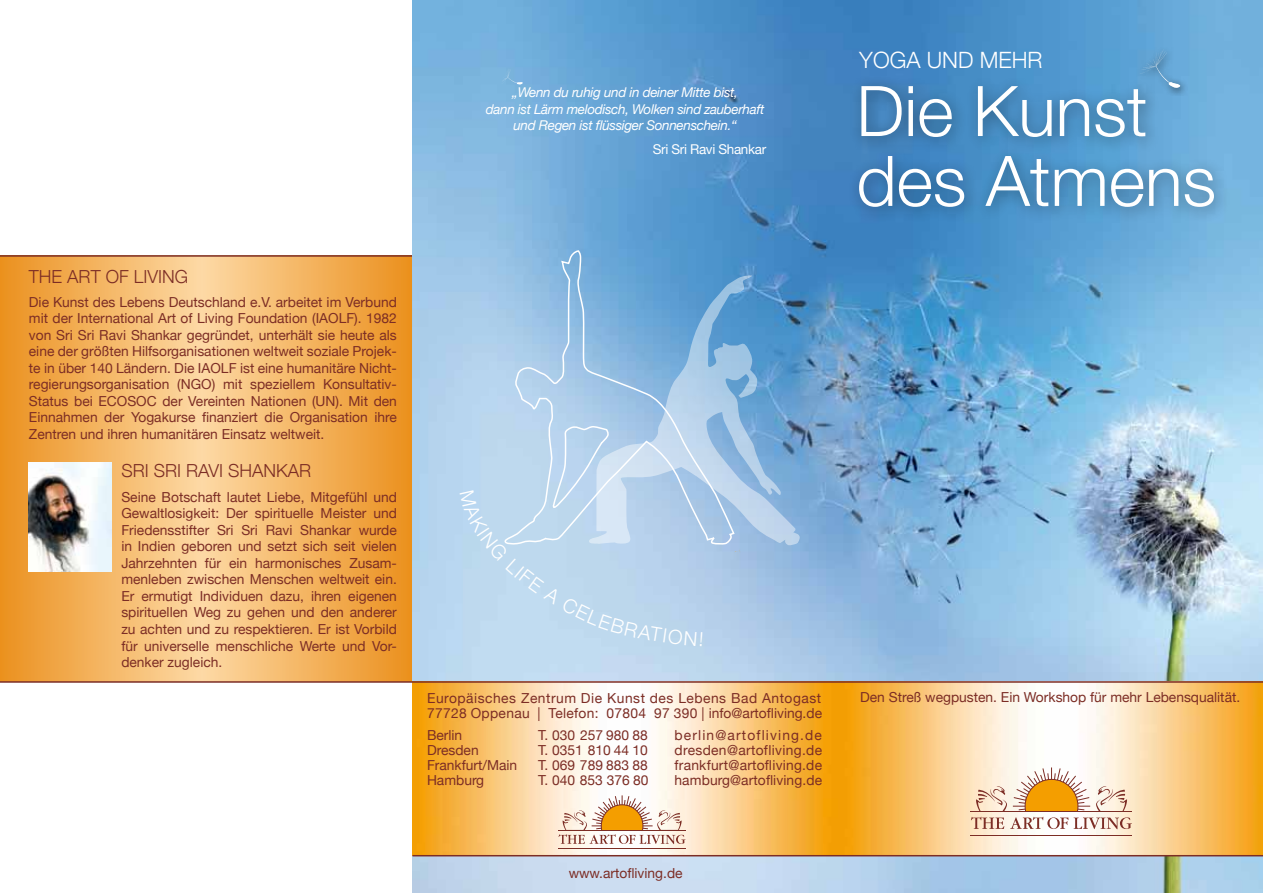
<style>
.page{position:relative;width:1263px;height:893px;background:#fff}
.page>*{position:absolute;margin:0;border:0;box-sizing:border-box;transform-origin:0 0}
.t1{font:300 69.9px/69.9px "Helvetica Neue";color:#fff}
.t2{font:300 22.5px "Helvetica Neue";color:#fff}
.t3{font:300 18px "Helvetica Neue";color:#7c2d25}
.t4{font:13.8px/16.5px "Helvetica Neue";color:#7c2d25;text-align:justify}
.t5{font:13.8px/15px "Helvetica Neue";letter-spacing:.04em;color:#7c2d25}
.t6{font:13.8px "Helvetica Neue";letter-spacing:.02em;color:#7c2d25}
.t7{font:13.8px "Helvetica Neue";letter-spacing:.025em;color:#7c2d25}
.t8{font:13.8px "Helvetica Neue";letter-spacing:.085em;color:#7c2d25}
.t9{font:italic 13.5px/16.5px "Helvetica Neue";letter-spacing:-.025em;color:#fff;text-align:center}
.t10{font:13.5px "Helvetica Neue";letter-spacing:-.025em;color:#fff}
</style>
<div class="page">
<img style="left:0;top:257px;width:412px;height:424px">
<hr style="left:0;top:255px;width:444px;height:2px;background:#7c2d25">
<img style="left:412px;top:0;width:851px;height:893px">
<img style="left:412px;top:683px;width:851px;height:172px">
<hr style="left:971px;top:834px;width:161px;height:1px;background:#7c2d25">
<svg style="left:971px;top:767px;width:161px;height:62px"></svg>
<hr style="left:971px;top:811px;width:161px;height:1px;background:#7c2d25">
<div style="left:847px;top:74px;width:382px;height:149px;background:#000;opacity:.4"></div>
<div style="left:1133px;top:43px;width:54px;height:52px;background:#000;opacity:.75"></div>
<svg style="left:1140px;top:49px;width:43px;height:40px;background:#67a5d2"></svg>
<svg style="left:735px;top:275px;width:66px;height:271px;background:#74a7d4"></svg>
<svg style="left:735px;top:548px;width:6px;height:5px"></svg>
<hr style="left:558px;top:848px;width:128px;height:1px;background:#7c2d25">
<svg style="left:559px;top:795px;width:126px;height:49px"></svg>
<hr style="left:558px;top:830px;width:128px;height:1px;background:#7c2d25">
<svg style="left:504px;top:249px;width:231px;height:297px;background:#8fbbe0"></svg>
<img style="left:29px;top:462px;width:82px;height:109px">
<hr style="left:0;top:681px;width:1263px;height:2px;background:#7c2d25">
<hr style="left:412px;top:855px;width:851px;height:1px;background:#7c2d25">
<svg style="left:501px;top:68px;width:23px;height:17px"></svg>
<svg style="left:460px;top:425px;width:242px;height:221px;background:#bdd7ed"></svg>
<p class="t9" style="left:486px;top:84px;width:280px">„Wenn du ruhig und in deiner Mitte bist,<br>dann ist Lärm melodisch, Wolken sind zauberhaft und Regen ist flüssiger Sonnenschein.“</p>
<p class="t10" style="left:653px;top:141px;width:115px">Sri Sri Ravi Shankar</p>
<h3 class="t3" style="left:29px;top:265px;width:161px">THE ART OF LIVING</h3>
<p class="t4" style="left:29px;top:293px;width:369px">Die Kunst des Lebens Deutschland e.V. arbeitet im Verbund mit der International Art of Living Foundation (IAOLF). 1982 von Sri Sri Ravi Shankar gegründet, unterhält sie heute als eine der größten Hilfsorganisationen weltweit soziale Projek&shy;te in über 140 Ländern. Die IAOLF ist eine humanitäre Nicht&shy;regierungsorganisation (NGO) mit speziellem Konsultativ-Status bei ECOSOC der Vereinten Nationen (UN). Mit den Einnahmen der Yogakurse finanziert die Organisation ihre Zentren und ihren humanitären Einsatz weltweit.</p>
<h3 class="t3" style="left:121px;top:459px;width:191px">SRI SRI RAVI SHANKAR</h3>
<p class="t4" style="left:121px;top:489px;width:277px">Seine Botschaft lautet Liebe, Mitgefühl und Gewaltlosigkeit: Der spirituelle Meister und Friedensstifter Sri Sri Ravi Shankar wurde in Indien geboren und setzt sich seit vielen Jahrzehnten für ein harmonisches Zusam&shy;menleben zwischen Menschen weltweit ein.<br>Er ermutigt Individuen dazu, ihren eigenen spirituellen Weg zu gehen und den anderer zu achten und zu respektieren. Er ist Vorbild für universelle menschliche Werte und Vor&shy;denker zugleich.</p>
<p class="t5" style="left:427px;top:691px;width:396px">Europäisches Zentrum Die Kunst des Lebens Bad Antogast<br>77728 Oppenau | Telefon: 07804 97 390 | info@artofliving.de</p>
<p class="t4" style="left:427px;top:726px;width:37px">Berlin</p>
<p class="t4" style="left:538px;top:726px;width:111px">T. 030 257 980 88</p>
<p class="t8" style="left:674px;top:727px;width:149px">berlin@artofliving.de</p>
<p class="t4" style="left:427px;top:741px;width:53px">Dresden</p>
<p class="t4" style="left:538px;top:741px;width:111px">T. 0351 810 44 10</p>
<p class="t7" style="left:674px;top:742px;width:149px">dresden@artofliving.de</p>
<p class="t4" style="left:427px;top:756px;width:92px">Frankfurt/Main</p>
<p class="t4" style="left:538px;top:756px;width:111px">T. 069 789 883 88</p>
<p class="t6" style="left:674px;top:757px;width:149px">frankfurt@artofliving.de</p>
<p class="t4" style="left:427px;top:771px;width:59px">Hamburg</p>
<p class="t4" style="left:538px;top:771px;width:112px">T. 040 853 376 80</p>
<p class="t4" style="left:674px;top:771px;width:149px">hamburg@artofliving.de</p>
<p class="t4" style="left:569px;top:865px;width:115px">www.artofliving.de</p>
<h2 class="t2" style="left:859px;top:46px;width:185px">YOGA UND MEHR</h2>
<h1 class="t1" style="left:856px;top:75px;width:361px">Die Kunst des Atmens</h1>
<p class="t4" style="left:860px;top:688px;width:382px">Den Streß wegpusten. Ein Workshop für mehr Lebensqualität.</p>
</div>
